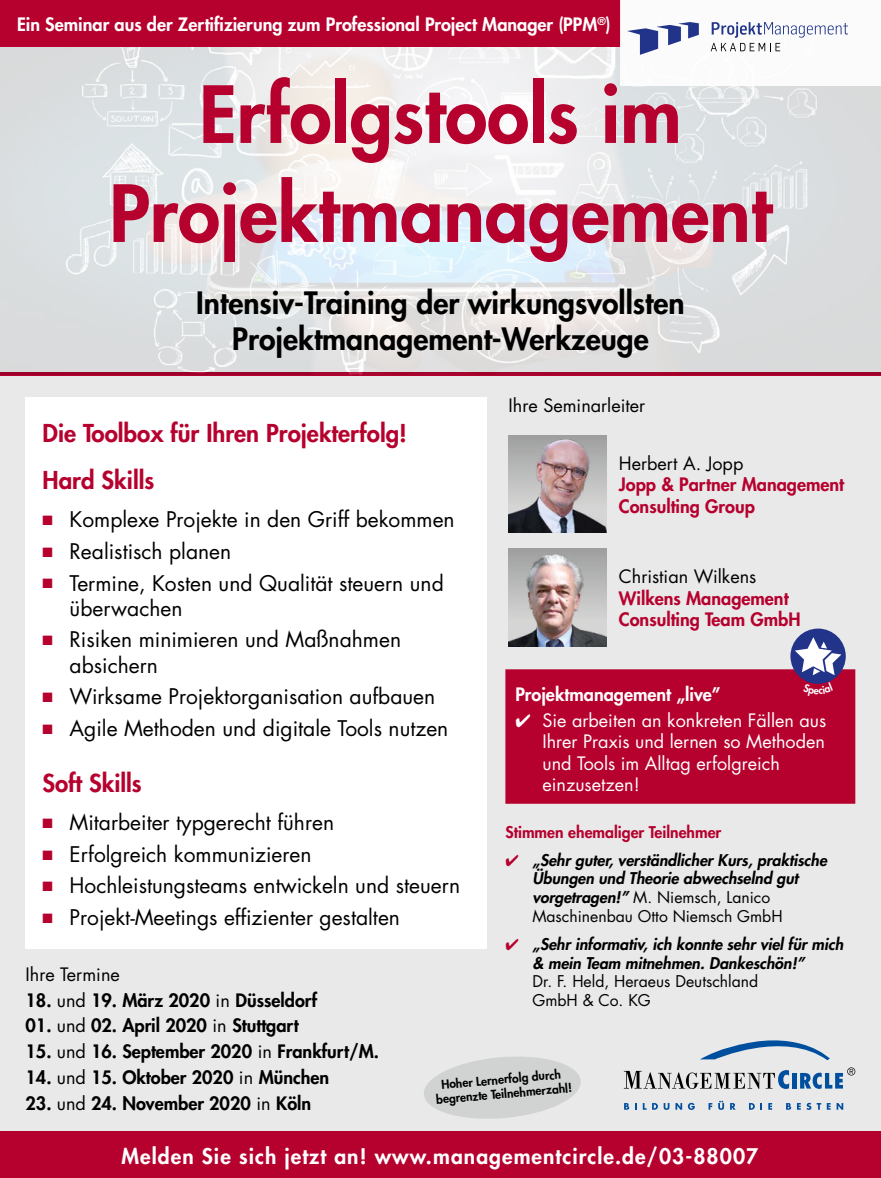
<style>
.page{position:relative;width:881px;height:1178px;background:#fff}
.page>*{position:absolute;margin:0;border:0;box-sizing:border-box;transform-origin:0 0}
.t1{font:800 76.5px/99px "Futura Std";color:#b6002e;text-align:center}
.t2{font:800 30px/36px "Futura Std";color:#000;text-align:center}
.t3{font:800 24px/48px "Futura Std";color:#b6002e}
.t4{font:21px/25.2px "Futura Std";color:#000}
.t5{font:800 21px "Futura Std";letter-spacing:.05em;color:#fff}
.t6{font:800 18px "Futura Std";color:#000}
.t7{font:18px/21.6px "Futura Std";color:#fff}
.t8{font:800 18px "Futura Std";color:#fff}
.t9{font:800 18px/21.6px "Futura Std";color:#b6002e}
.t10{font:18px "Futura Std";color:#000}
.t11{font:italic 800 15.75px/18.9px "Futura Std";color:#000}
.t12{font:15.75px/18.9px "Futura Std";color:#000}
.t13{font:800 15.75px "Futura Std";color:#b6002e}
.t14{font:800 12px/14.4px "Futura Std";color:#000;text-align:center}
.s1{color:#b6002e}
.s2{font-weight:400;font-style:normal}
.s3{font-weight:400}
</style>
<div class="page">
<div style="left:0;top:374px;width:880px;height:804px;background:#e9e9e9"></div>
<svg style="left:424px;top:1056px;width:157px;height:63px"></svg>
<div style="left:0;top:1132px;width:880px;height:46px;background:#b6002e"></div>
<img style="left:0;top:47px;width:880px;height:328px">
<div style="left:26px;top:398px;width:461px;height:551px;background:#fff"></div>
<div style="left:506px;top:670px;width:348px;height:133px;background:#b6002e"></div>
<div style="left:505px;top:669px;width:350px;height:135px;border:2px solid #b6002e"></div>
<div style="left:790px;top:628px;width:55px;height:56px;background:#21348a;border-radius:50%"></div>
<svg style="left:794px;top:637px;width:47px;height:38px"></svg>
<img style="left:508px;top:435px;width:98px;height:97px">
<img style="left:508px;top:549px;width:98px;height:97px">
<div style="left:0;top:0;width:620px;height:47px;background:#b6002e"></div>
<div style="left:620px;top:0;width:260px;height:86px;background:#fff"></div>
<svg style="left:627px;top:22px;width:71px;height:33px"></svg>
<svg style="left:710px;top:22px;width:137px;height:29px"></svg>
<div style="left:791px;top:1073px;width:5px;height:15px;background:#004e9e"></div>
<svg style="left:623px;top:1070px;width:166px;height:19px"></svg>
<svg style="left:700px;top:1040px;width:129px;height:20px"></svg>
<svg style="left:800px;top:1067px;width:55px;height:22px"></svg>
<svg style="left:624px;top:1103px;width:12px;height:7px"></svg>
<svg style="left:642px;top:1103px;width:15px;height:7px"></svg>
<svg style="left:663px;top:1103px;width:6px;height:7px"></svg>
<svg style="left:675px;top:1103px;width:19px;height:7px"></svg>
<svg style="left:708px;top:1103px;width:4px;height:7px"></svg>
<svg style="left:718px;top:1101px;width:5px;height:9px"></svg>
<svg style="left:730px;top:1103px;width:5px;height:7px"></svg>
<svg style="left:749px;top:1103px;width:5px;height:7px"></svg>
<svg style="left:760px;top:1103px;width:2px;height:7px"></svg>
<svg style="left:768px;top:1103px;width:3px;height:7px"></svg>
<svg style="left:786px;top:1103px;width:4px;height:7px"></svg>
<svg style="left:797px;top:1103px;width:3px;height:7px"></svg>
<svg style="left:806px;top:1103px;width:14px;height:7px"></svg>
<svg style="left:826px;top:1103px;width:4px;height:7px"></svg>
<svg style="left:836px;top:1103px;width:6px;height:7px"></svg>
<svg style="left:808px;top:682px;width:20px;height:2px"></svg>
<p class="t8" style="left:17px;top:13px;width:595px">Ein Seminar aus der Zertifizierung zum Professional Project Manager (PPM<sup>®</sup>)</p>
<h1 class="t1" style="left:109px;top:65px;width:663px">Erfolgstools im<br>Projektmanagement</h1>
<h2 class="t2" style="left:196px;top:284px;width:490px">Intensiv-Training der wirkungsvollsten<br>Projektmanagement-Werkzeuge</h2>
<p class="t10" style="left:508px;top:394px;width:138px">Ihre Seminarleiter</p>
<p class="t3" style="left:43px;top:409px;width:366px">Die Toolbox für Ihren Projekterfolg!<br>Hard Skills</p>
<p class="t4" style="left:43px;top:507px;width:413px"><span class="s1">■</span> Komplexe Projekte in den Griff bekommen</p>
<p class="t4" style="left:43px;top:539px;width:190px"><span class="s1">■</span> Realistisch planen</p>
<p class="t4" style="left:70px;top:570px;width:375px;text-indent:-27px"><span class="s1">■</span> Termine, Kosten und Qualität steuern und überwachen</p>
<p class="t4" style="left:70px;top:627px;width:333px;text-indent:-27px"><span class="s1">■</span> Risiken minimieren und Maßnahmen absichern</p>
<p class="t4" style="left:43px;top:684px;width:394px"><span class="s1">■</span> Wirksame Projektorganisation aufbauen</p>
<p class="t4" style="left:43px;top:716px;width:407px"><span class="s1">■</span> Agile Methoden und digitale Tools nutzen</p>
<p class="t3" style="left:43px;top:759px;width:101px">Soft Skills</p>
<p class="t4" style="left:43px;top:810px;width:293px"><span class="s1">■</span> Mitarbeiter typgerecht führen</p>
<p class="t4" style="left:43px;top:842px;width:270px"><span class="s1">■</span> Erfolgreich kommunizieren</p>
<p class="t4" style="left:43px;top:873px;width:419px"><span class="s1">■</span> Hochleistungsteams entwickeln und steuern</p>
<p class="t4" style="left:43px;top:905px;width:359px"><span class="s1">■</span> Projekt-Meetings effizienter gestalten</p>
<p class="t10" style="left:618px;top:451px;width:126px">Herbert A. Jopp</p>
<p class="t9" style="left:618px;top:474px;width:227px">Jopp &amp; Partner Management<br>Consulting Group</p>
<p class="t10" style="left:618px;top:565px;width:139px">Christian Wilkens</p>
<p class="t9" style="left:618px;top:587px;width:183px">Wilkens Management<br>Consulting Team GmbH</p>
<p class="t8" style="left:515px;top:683px;width:207px">Projektmanagement „live”</p>
<p class="t7" style="left:542px;top:709px;width:285px;text-indent:-27px">✔ Sie arbeiten an konkreten Fällen aus<br>Ihrer Praxis und lernen so Methoden und Tools im Alltag erfolgreich einzusetzen!</p>
<p class="t13" style="left:505px;top:822px;width:217px">Stimmen ehemaliger Teilnehmer</p>
<p class="t11" style="left:532px;top:850px;width:296px;text-indent:-27px"><span class="s1">✔</span> „Sehr guter, verständlicher Kurs, praktische Übungen und Theorie abwechselnd gut vorgetragen!” <span class="s2">M. Niemsch, Lanico Maschinenbau Otto Niemsch GmbH</span></p>
<p class="t11" style="left:532px;top:934px;width:312px;text-indent:-27px"><span class="s1">✔</span> „Sehr informativ, ich konnte sehr viel für mich &amp; mein Team mitnehmen. Dankeschön!”</p>
<p class="t12" style="left:532px;top:972px;width:227px">Dr. F. Held, Heraeus Deutschland<br>GmbH &amp; Co. KG</p>
<p class="t10" style="left:26px;top:962px;width:96px">Ihre Termine</p>
<p class="t6" style="left:26px;top:988px;width:293px">18. <span class="s3">und</span> 19. März 2020 <span class="s3">in</span> Düsseldorf</p>
<p class="t6" style="left:26px;top:1014px;width:275px">01. <span class="s3">und</span> 02. April 2020 <span class="s3">in</span> Stuttgart</p>
<p class="t6" style="left:26px;top:1040px;width:355px">15. <span class="s3">und</span> 16. September 2020 <span class="s3">in</span> Frankfurt/M.</p>
<p class="t6" style="left:26px;top:1066px;width:305px">14. <span class="s3">und</span> 15. Oktober 2020 <span class="s3">in</span> München</p>
<p class="t6" style="left:26px;top:1092px;width:287px">23. <span class="s3">und</span> 24. November 2020 <span class="s3">in</span> Köln</p>
<p class="t14" style="left:434px;top:1078px;width:138px;rotate:-5deg">Hoher Lernerfolg durch begrenzte Teilnehmerzahl!</p>
<p class="t5" style="left:121px;top:1143px;width:638px">Melden Sie sich jetzt an! www.managementcircle.de/03-88007</p>
</div>
